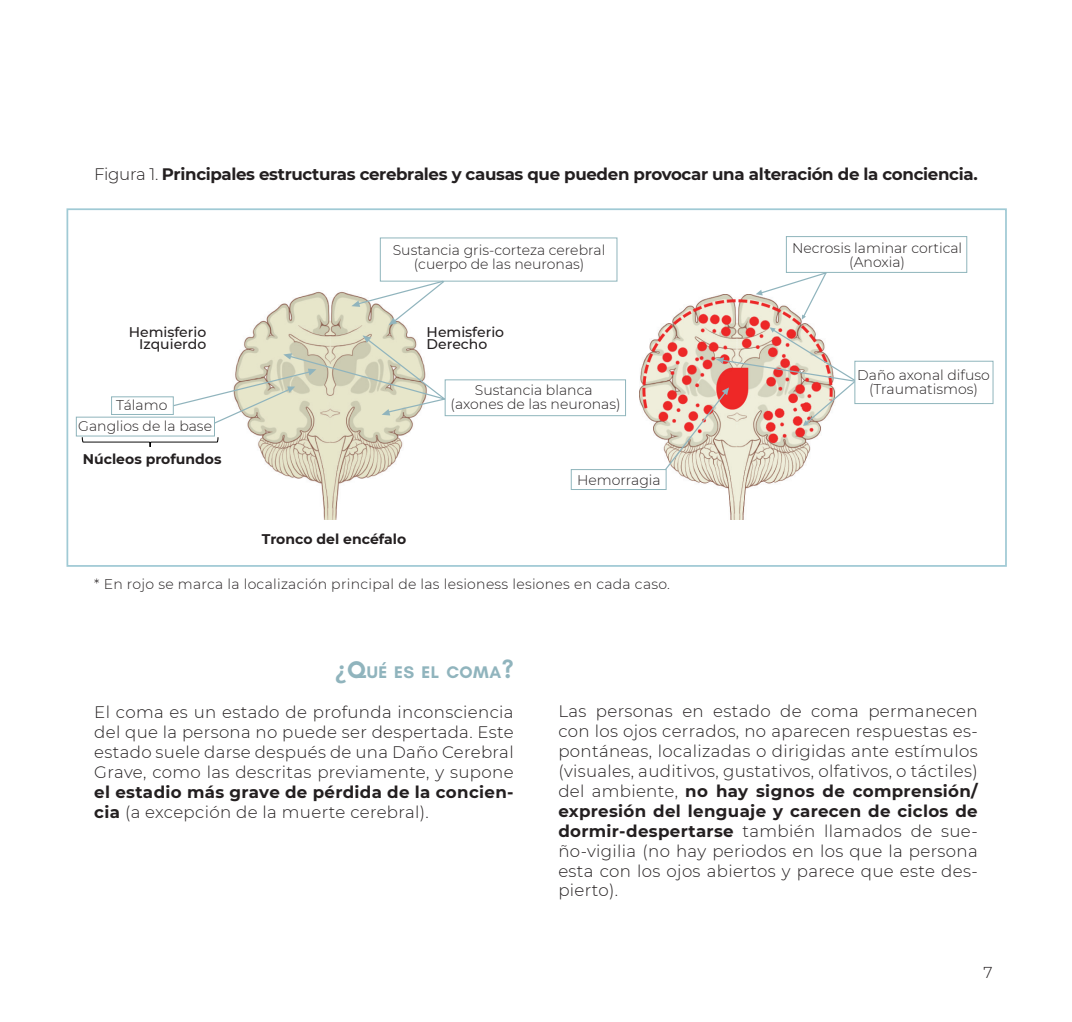
<style>
.page{position:relative;width:1072px;height:1022px;background:#fff}
.page>*{position:absolute;margin:0;border:0;box-sizing:border-box;transform-origin:0 0}
.t1{font:700 17.15px "Glacial Indifference";letter-spacing:.03em;color:#90b4bd}
.t2{font:300 16.62px/19.9px "Montserrat";letter-spacing:.02em;color:#231f20;text-align:justify}
.t3{font:700 16.62px "Montserrat";letter-spacing:-.02em;color:#231f20}
.t4{font:700 16.62px/19.9px "Montserrat";letter-spacing:.02em;color:#231f20}
.t5{font:300 15.75px "Montserrat";color:#231f20}
.t6{font:300 14px/14px "Montserrat";color:#231f20;text-align:center}
.t7{font:300 14px "Montserrat";letter-spacing:.02em;color:#231f20}
.t8{font:500 14px/12.2px "Montserrat";color:#231f20;text-align:right}
.t9{font:700 14px "Montserrat";color:#231f20}
.s1{font-weight:300}
.s2{font-family:"PT Sans";font-size:24.5px}
.s3{font-size:24.5px}
.s4{font-weight:700}
</style>
<div class="page">
<img style="left:639px;top:294px;width:173px;height:226px">
<img style="left:247px;top:291px;width:166px;height:229px">
<svg style="left:82px;top:437px;width:136px;height:10px"></svg>
<svg style="left:755px;top:271px;width:72px;height:49px"></svg>
<div style="left:66px;top:208px;width:940px;height:359px;border:2px solid #a0cad5"></div>
<div style="left:854px;top:361px;width:139px;height:43px;border:1px solid #8fb5bc"></div>
<div style="left:786px;top:236px;width:181px;height:37px;border:1px solid #8fb5bc"></div>
<div style="left:571px;top:469px;width:95px;height:21px;border:1px solid #8fb5bc"></div>
<div style="left:445px;top:379px;width:181px;height:37px;border:1px solid #8fb5bc"></div>
<div style="left:380px;top:238px;width:237px;height:44px;border:1px solid #8fb5bc"></div>
<div style="left:111px;top:396px;width:63px;height:19px;border:1px solid #8fb5bc"></div>
<div style="left:76px;top:417px;width:139px;height:19px;border:1px solid #8fb5bc"></div>
<svg style="left:351px;top:280px;width:95px;height:45px"></svg>
<svg style="left:172px;top:335px;width:274px;height:90px"></svg>
<svg style="left:663px;top:327px;width:193px;height:144px"></svg>
<p class="t3" style="left:94px;top:162px;width:885px"><span class="s1">Figura 1.</span> Principales estructuras cerebrales y causas que pueden provocar una alteración de la conciencia.</p>
<p class="t6" style="left:393px;top:243px;width:214px">Sustancia gris-corteza cerebral (cuerpo de las neuronas)</p>
<p class="t8" style="left:129px;top:325px;width:79px">Hemisferio<br>Izquierdo</p>
<p class="t8" style="left:426px;top:325px;width:79px;text-align:left">Hemisferio<br>Derecho</p>
<p class="t6" style="left:475px;top:383px;width:119px">Sustancia blanca</p>
<p class="t6" style="left:116px;top:398px;width:53px">Tálamo</p>
<p class="t6" style="left:450px;top:397px;width:171px">(axones de las neuronas)</p>
<p class="t6" style="left:78px;top:419px;width:135px">Ganglios de la base</p>
<p class="t9" style="left:83px;top:449px;width:140px">Núcleos profundos</p>
<p class="t9" style="left:262px;top:529px;width:146px">Tronco del encéfalo</p>
<p class="t6" style="left:577px;top:472px;width:85px">Hemorragia</p>
<p class="t7" style="left:94px;top:575px;width:577px">* En rojo se marca la localización principal de las lesioness lesiones en cada caso.</p>
<p class="t6" style="left:792px;top:240px;width:172px">Necrosis laminar cortical (Anoxia)</p>
<p class="t6" style="left:857px;top:368px;width:134px">Daño axonal difuso (Traumatismos)</p>
<p class="t1" style="left:335px;top:662px;width:180px"><span class="s2">¿</span><span class="s3">Q</span>UÉ ES EL COMA<span class="s3">?</span></p>
<p class="t2" style="left:94px;top:702px;width:421px">El coma es un estado de profunda inconsciencia del que la persona no puede ser despertada. Este estado suele darse después de una Daño Cerebral Grave, como las descritas previamente, y supone</p>
<p class="t4" style="left:94px;top:781px;width:421px">el estadio más grave de pérdida de la concien&shy;cia <span class="s1">(a excepción de la muerte cerebral).</span></p>
<p class="t2" style="left:558px;top:700px;width:421px">Las personas en estado de coma permanecen con los ojos cerrados, no aparecen respuestas es&shy;pontáneas, localizadas o dirigidas ante estímulos (visuales, auditivos, gustativos, olfativos, o táctiles) del ambiente, <span class="s4">no hay signos de comprensión/ expresión del lenguaje y carecen de ciclos de dormir-despertarse</span> también llamados de sue&shy;ño-vigilia (no hay periodos en los que la persona esta con los ojos abiertos y parece que este des&shy;pierto).</p>
<p class="t5" style="left:983px;top:961px;width:11px">7</p>
</div>
